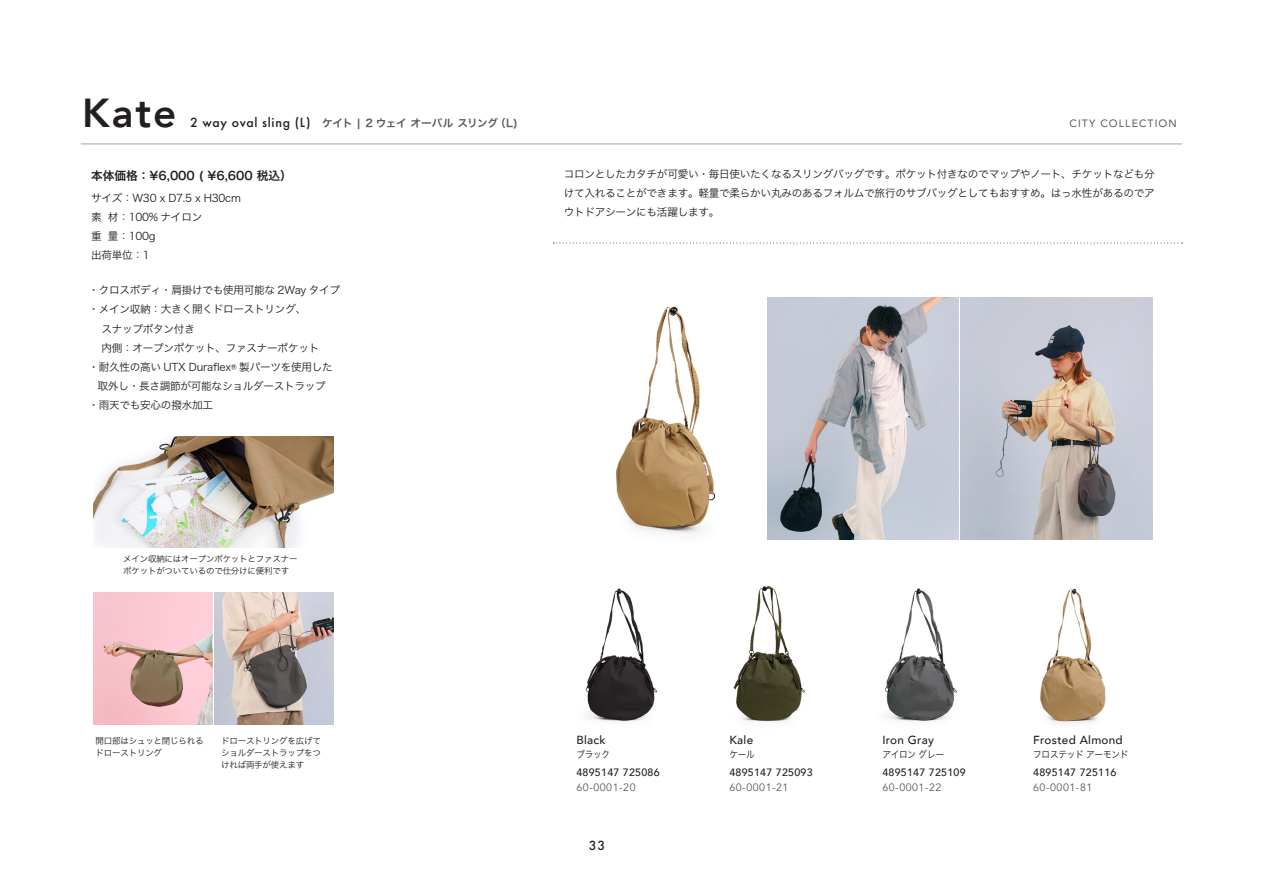
<style>
.page{position:relative;width:1263px;height:893px;background:#fff}
.page>*{position:absolute;margin:0;border:0;box-sizing:border-box;transform-origin:0 0}
.Item_Title_en{font:800 40.35px "Avenir";color:#231f20}
.Item_Title_en-2{font:500 13.8px "Futura PT";letter-spacing:.05em;color:#231f20}
.color{font:500 11.7px "Avenir";letter-spacing:.025em;color:#231f20}
.上代税込{font:11.7px "Hira Kaku Pro N W6";color:#231f20}
.Item_詳細{font:10.65px/19.2px "Hira Kaku Pro W3";letter-spacing:-.025em;color:#231f20;text-align:justify}
.EAN{font:500 10.65px "Avenir";letter-spacing:.025em;color:#231f20}
.EAN-2{font:10.65px "Avenir";letter-spacing:.05em;color:#57585a}
.index_top_カナjpn{font:10.65px "Hira Kaku Pro W6";letter-spacing:-.025em;color:#57585a}
.t1{font:10.65px "Avenir";letter-spacing:.1em;color:#57585a}
.仮名表記{font:9.6px "Hira Kaku Pro W3";letter-spacing:-.025em;color:#231f20;scale:.9 1}
.Item_画像詳細{font:8.55px/11.7px "Hira Kaku Pro W3";letter-spacing:-.025em;color:#231f20}
</style>
<div class="page">
<img style="left:961px;top:298px;width:191px;height:242px">
<img style="left:767px;top:298px;width:192px;height:242px">
<img style="left:615px;top:306px;width:101px;height:228px">
<img style="left:93px;top:437px;width:241px;height:110px">
<img style="left:93px;top:592px;width:120px;height:132px">
<img style="left:215px;top:592px;width:119px;height:132px">
<img style="left:885px;top:588px;width:72px;height:133px">
<img style="left:1040px;top:588px;width:66px;height:136px">
<img style="left:585px;top:588px;width:72px;height:133px">
<img style="left:733px;top:585px;width:72px;height:137px">
<svg style="left:553px;top:242px;width:630px;height:2px"></svg>
<hr style="left:81px;top:143px;width:1101px;height:1px;background:#a8a9ad">
<p class="Item_Title_en" style="left:82px;top:82px;width:96px">Kate</p>
<p class="Item_Title_en-2" style="left:190px;top:114px;width:122px">2 way oval sling (L)</p>
<p class="index_top_カナjpn" style="left:322px;top:114px;width:197px">ケイト | 2 ウェイ オーバル スリング（L)</p>
<p class="上代税込" style="left:91px;top:165px;width:202px">本体価格：¥6,000 ( ¥6,600 税込）</p>
<p class="Item_詳細" style="left:91px;top:187px;width:152px">サイズ：W30 x D7.5 x H30cm</p>
<p class="Item_詳細" style="left:91px;top:207px;width:113px">素 材：100% ナイロン</p>
<p class="Item_詳細" style="left:91px;top:226px;width:66px">重 量：100g</p>
<p class="Item_詳細" style="left:91px;top:245px;width:60px">出荷単位：1</p>
<p class="Item_詳細" style="left:88px;top:280px;width:253px">・クロスボディ・肩掛けでも使用可能な 2Way タイプ</p>
<p class="Item_詳細" style="left:88px;top:299px;width:219px">・メイン収納：大きく開くドローストリング、</p>
<p class="Item_詳細" style="left:91px;top:318px;width:105px">　スナップボタン付き</p>
<p class="Item_詳細" style="left:91px;top:337px;width:230px">　内側：オープンポケット、ファスナーポケット</p>
<p class="Item_詳細" style="left:88px;top:356px;width:246px">・耐久性の高い UTX Duraflex® 製パーツを使用した</p>
<p class="Item_詳細" style="left:98px;top:376px;width:230px">取外し・長さ調節が可能なショルダーストラップ</p>
<p class="Item_詳細" style="left:88px;top:395px;width:126px">・雨天でも安心の撥水加工</p>
<p class="t1" style="left:1069px;top:115px;width:109px">CITY COLLECTION</p>
<p class="Item_詳細" style="left:564px;top:164px;width:593px">コロンとしたカタチが可愛い・毎日使いたくなるスリングバッグです。ポケット付きなのでマップやノート、チケットなども分けて入れることができます。軽量で柔らかい丸みのあるフォルムで旅行のサブバッグとしてもおすすめ。はっ水性があるのでアウトドアシーンにも活躍します。</p>
<p class="Item_画像詳細" style="left:123px;top:553px;width:176px">メイン収納にはオープンポケットとファスナーポケットがついているので仕分けに便利です</p>
<p class="Item_画像詳細" style="left:96px;top:735px;width:110px">開口部はシュッと閉じられるドローストリング</p>
<p class="Item_画像詳細" style="left:221px;top:735px;width:101px;text-align:justify">ドローストリングを広げてショルダーストラップをつければ両手が使えます</p>
<p class="color" style="left:576px;top:730px;width:31px">Black</p>
<p class="仮名表記" style="left:576px;top:746px;width:39px">ブラック</p>
<p class="EAN" style="left:576px;top:763px;width:85px">4895147 725086</p>
<p class="EAN-2" style="left:576px;top:781px;width:61px">60-0001-20</p>
<p class="Item_Title_en-2" style="left:589px;top:837px;width:18px">33</p>
<p class="color" style="left:729px;top:730px;width:25px">Kale</p>
<p class="仮名表記" style="left:729px;top:746px;width:30px">ケール</p>
<p class="EAN" style="left:729px;top:763px;width:85px">4895147 725093</p>
<p class="EAN-2" style="left:729px;top:781px;width:61px">60-0001-21</p>
<p class="color" style="left:882px;top:730px;width:53px">Iron Gray</p>
<p class="仮名表記" style="left:882px;top:746px;width:70px">アイロン グレー</p>
<p class="EAN" style="left:882px;top:763px;width:85px">4895147 725109</p>
<p class="EAN-2" style="left:882px;top:781px;width:61px">60-0001-22</p>
<p class="color" style="left:1033px;top:730px;width:91px">Frosted Almond</p>
<p class="仮名表記" style="left:1033px;top:746px;width:107px">フロステッド アーモンド</p>
<p class="EAN" style="left:1033px;top:763px;width:85px">4895147 725116</p>
<p class="EAN-2" style="left:1033px;top:781px;width:61px">60-0001-81</p>
</div>
